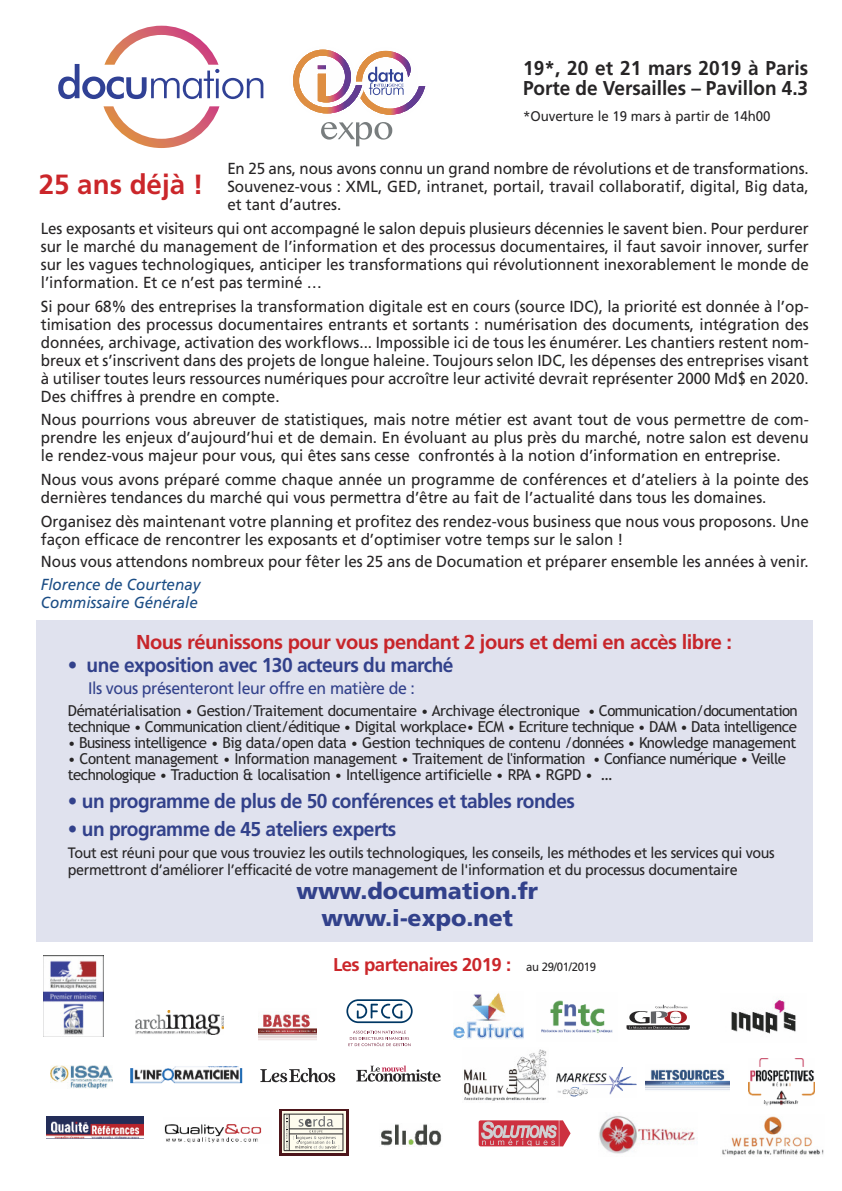
<style>
.page{position:relative;width:842px;height:1191px;background:#fff}
.page>*{position:absolute;margin:0;border:0;box-sizing:border-box;transform-origin:0 0}
.t1{font:700 27.8px "Frutiger";color:#cb262a}
.t2{font:900 23px/27.6px "Frutiger";color:#32418b;text-align:center}
.t3{font:700 20.2px "Frutiger";letter-spacing:-.025em;color:#32418b;scale:.95 1}
.t4{font:700 20.2px "Frutiger";letter-spacing:-.025em;color:#c7252a}
.t5{font:700 20px/20px "Frutiger";color:#272526;scale:.95 1}
.t6{font:700 18.6px "Frutiger";letter-spacing:-.025em;color:#cb262a}
.t7{font:16.8px "Frutiger";letter-spacing:-.025em;color:#32418b;scale:.95 1}
.t8{font:16px/18px "Frutiger";color:#272526;text-align:justify;scale:.95 1}
.t9{font:italic 16px/17.6px "Frutiger";color:#1b4d85;scale:.95 1}
.t10{font:15px/16px "Trebuchet MS";letter-spacing:-.025em;color:#272526}
.t11{font:15px/16.8px "Frutiger";letter-spacing:-.025em;color:#272526;scale:.95 1}
.t12{font:14px "Frutiger";color:#272526;scale:.95 1}
.t13{font:12px "Frutiger";letter-spacing:-.025em;color:#272526;scale:.95 1}
</style>
<div class="page">
<img style="left:464px;top:1049px;width:83px;height:52px">
<div style="left:36px;top:620px;width:777px;height:321px;background:#e0e2ee"></div>
<img style="left:135px;top:1011px;width:89px;height:23px">
<img style="left:454px;top:992px;width:70px;height:47px">
<img style="left:541px;top:1000px;width:72px;height:33px">
<img style="left:731px;top:998px;width:65px;height:36px">
<img style="left:50px;top:1065px;width:63px;height:23px">
<svg style="left:260px;top:1068px;width:75px;height:14px"></svg>
<img style="left:46px;top:1116px;width:98px;height:23px">
<img style="left:164px;top:1124px;width:98px;height:19px">
<div style="left:279px;top:1109px;width:69px;height:46px;background:#4d161b"></div>
<svg style="left:282px;top:1111px;width:63px;height:42px"></svg>
<div style="left:284px;top:1114px;width:59px;height:36px;background:#fefcee"></div>
<hr style="left:289px;top:1128px;width:54px;height:1px;background:#272526">
<hr style="left:289px;top:1133px;width:54px;height:1px;background:#272526">
<hr style="left:284px;top:1150px;width:59px;height:1px;background:#272526">
<hr style="left:289px;top:1114px;width:1px;height:36px;background:#272526">
<svg style="left:286px;top:1115px;width:53px;height:34px"></svg>
<img style="left:599px;top:1116px;width:96px;height:38px">
<img style="left:722px;top:1116px;width:102px;height:40px">
<svg style="left:479px;top:1120px;width:92px;height:26px;background:#d16e78"></svg>
<img style="left:748px;top:1059px;width:66px;height:46px">
<svg style="left:348px;top:1030px;width:63px;height:16px"></svg>
<svg style="left:346px;top:999px;width:67px;height:24px"></svg>
<img style="left:556px;top:1067px;width:81px;height:30px">
<img style="left:645px;top:1069px;width:85px;height:21px">
<svg style="left:626px;top:1004px;width:64px;height:25px"></svg>
<svg style="left:356px;top:1065px;width:85px;height:16px"></svg>
<img style="left:130px;top:1066px;width:112px;height:17px">
<svg style="left:293px;top:49px;width:133px;height:97px"></svg>
<svg style="left:58px;top:26px;width:205px;height:73px"></svg>
<svg style="left:103px;top:106px;width:116px;height:42px"></svg>
<img style="left:259px;top:1014px;width:58px;height:26px">
<img style="left:43px;top:955px;width:61px;height:81px">
<img style="left:381px;top:1124px;width:61px;height:22px">
<p class="t5" style="left:523px;top:60px;width:302px">19*, 20 et 21 mars 2019 à Paris<br>Porte de Versailles – Pavillon 4.3</p>
<p class="t12" style="left:523px;top:110px;width:262px">*Ouverture le 19 mars à partir de 14h00</p>
<p class="t8" style="left:227px;top:161px;width:614px">En 25 ans, nous avons connu un grand nombre de révolutions et de transformations.<br>Souvenez-vous : XML, GED, intranet, portail, travail collaboratif, digital, Big data, et tant d’autres.</p>
<p class="t8" style="left:41px;top:221px;width:810px">Les exposants et visiteurs qui ont accompagné le salon depuis plusieurs décennies le savent bien. Pour perdurer sur le marché du management de l’information et des processus documentaires, il faut savoir innover, surfer sur les vagues technologiques, anticiper les transformations qui révolutionnent inexorablement le monde de l’information. Et ce n’est pas terminé …</p>
<p class="t8" style="left:41px;top:298px;width:810px">Si pour 68% des entreprises la transformation digitale est en cours (source IDC), la priorité est donnée à l’op&shy;timisation des processus documentaires entrants et sortants : numérisation des documents, intégration des données, archivage, activation des workflows... Impossible ici de tous les énumérer. Les chantiers restent nom&shy;breux et s’inscrivent dans des projets de longue haleine. Toujours selon IDC, les dépenses des entreprises visant à utiliser toutes leurs ressources numériques pour accroître leur activité devrait représenter 2000 Md$ en 2020.<br>Des chiffres à prendre en compte.</p>
<p class="t8" style="left:41px;top:412px;width:810px">Nous pourrions vous abreuver de statistiques, mais notre métier est avant tout de vous permettre de com&shy;prendre les enjeux d’aujourd’hui et de demain. En évoluant au plus près du marché, notre salon est devenu le rendez-vous majeur pour vous, qui êtes sans cesse confrontés à la notion d’information en entreprise.</p>
<p class="t8" style="left:41px;top:472px;width:810px">Nous vous avons préparé comme chaque année un programme de conférences et d’ateliers à la pointe des dernières tendances du marché qui vous permettra d’être au fait de l’actualité dans tous les domaines.</p>
<p class="t8" style="left:41px;top:513px;width:810px">Organisez dès maintenant votre planning et profitez des rendez-vous business que nous vous proposons. Une façon efficace de rencontrer les exposants et d’optimiser votre temps sur le salon !</p>
<p class="t8" style="left:41px;top:553px;width:810px">Nous vous attendons nombreux pour fêter les 25 ans de Documation et préparer ensemble les années à venir.</p>
<p class="t9" style="left:41px;top:577px;width:170px">Florence de Courtenay<br>Commissaire Générale</p>
<p class="t4" style="left:136px;top:634px;width:597px">Nous réunissons pour vous pendant 2 jours et demi en accès libre :</p>
<p class="t3" style="left:68px;top:656px;width:407px">• une exposition avec 130 acteurs du marché</p>
<p class="t7" style="left:88px;top:681px;width:346px">Ils vous présenteront leur offre en matière de :</p>
<p class="t10" style="left:68px;top:702px;width:731px">Dématérialisation • Gestion/Traitement documentaire • Archivage électronique • Communication/documentation technique • Communication client/éditique • Digital workplace• ECM • Ecriture technique • DAM • Data intelligence</p>
<p class="t10" style="left:68px;top:734px;width:730px">• Business intelligence • Big data/open data • Gestion techniques de contenu /données • Knowledge management</p>
<p class="t10" style="left:68px;top:750px;width:720px">• Content management • Information management • Traitement de l'information • Confiance numérique • Veille technologique • Traduction &amp; localisation • Intelligence artificielle • RPA • RGPD • …</p>
<p class="t3" style="left:68px;top:793px;width:535px">• un programme de plus de 50 conférences et tables rondes</p>
<p class="t3" style="left:68px;top:820px;width:347px">• un programme de 45 ateliers experts</p>
<p class="t11" style="left:68px;top:846px;width:746px">Tout est réuni pour que vous trouviez les outils technologiques, les conseils, les méthodes et les services qui vous permettront d’améliorer l’efficacité de votre management de l'information et du processus documentaire</p>
<h1 class="t1" style="left:39px;top:174px;width:166px">25 ans déjà !</h1>
<h2 class="t2" style="left:296px;top:878px;width:243px">www.documation.fr www.i-expo.net</h2>
<p class="t6" style="left:333px;top:957px;width:180px">Les partenaires 2019 :</p>
<p class="t13" style="left:526px;top:961px;width:75px">au 29/01/2019</p>
</div>
